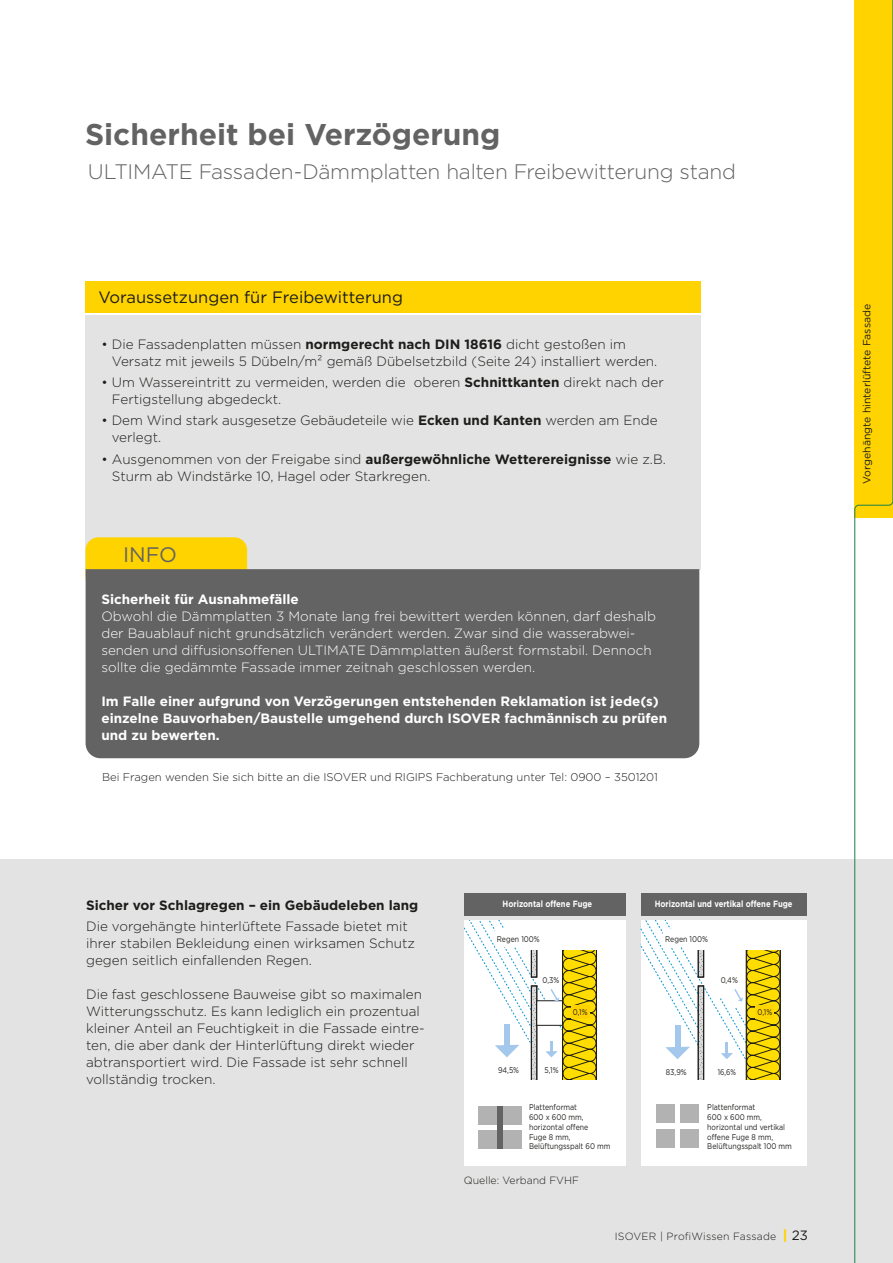
<style>
.page{position:relative;width:893px;height:1263px;background:#fff}
.page>*{position:absolute;margin:0;border:0;box-sizing:border-box;transform-origin:0 0}
.t1{font:700 30px "Gotham";color:#646363}
.t2{font:300 21px "Gotham";letter-spacing:-.015em;color:#646363}
.t3{font:21px "Gotham";color:#646363}
.t4{font:16.5px "Gotham";color:#1d1d1b}
.t5{font:300 13.5px/17px "Gotham";color:#1d1d1b}
.t6{font:300 13.5px/17px "Gotham";color:#fff}
.t7{font:700 13.5px/17px "Gotham";color:#fff}
.t8{font:700 13.5px "Gotham";color:#1d1d1b}
.t9{font:300 11.25px "Gotham";color:#1d1d1b}
.t10{font:10.5px "Gotham";color:#1d1d1b}
.t11{font:300 10.5px "Gotham";letter-spacing:.02em;color:#1d1d1b}
.t12{font:300 10.5px "Gotham";color:#1d1d1b}
.t13{font:700 9px "Gotham";color:#fff;scale:.85 1}
.t14{font:8.25px/9.8px "Gotham";color:#1d1d1b;scale:.85 1}
.t15{font:8.25px "Gotham";color:#1d1d1b;scale:.81 1}
.s1{font-weight:700}
.s2{font-weight:900;font-size:13.5px;color:#ffd300}
.s3{font-weight:400;font-size:13.5px}
</style>
<div class="page">
<div style="left:0;top:859px;width:893px;height:404px;background:#e3e3e3"></div>
<div style="left:465px;top:920px;width:161px;height:245px;background:#fff"></div>
<div style="left:465px;top:893px;width:161px;height:22px;background:#646363"></div>
<div style="left:641px;top:893px;width:166px;height:22px;background:#646363"></div>
<div style="left:641px;top:920px;width:166px;height:245px;background:#fff"></div>
<div style="left:86px;top:316px;width:615px;height:254px;background:#e3e3e3"></div>
<div style="left:86px;top:537px;width:161px;height:52px;background:#ffd300;border-radius:13px"></div>
<svg style="left:641px;top:920px;width:139px;height:159px"></svg>
<svg style="left:465px;top:920px;width:132px;height:159px"></svg>
<div style="left:497px;top:1106px;width:6px;height:43px;background:#646363"></div>
<div style="left:478px;top:1106px;width:19px;height:18px;background:#b3b2b2"></div>
<div style="left:478px;top:1131px;width:19px;height:18px;background:#b3b2b2"></div>
<div style="left:503px;top:1106px;width:18px;height:18px;background:#b3b2b2"></div>
<div style="left:503px;top:1131px;width:18px;height:18px;background:#b3b2b2"></div>
<div style="left:656px;top:1104px;width:18px;height:19px;background:#b3b2b2"></div>
<div style="left:656px;top:1129px;width:18px;height:18px;background:#b3b2b2"></div>
<div style="left:680px;top:1104px;width:19px;height:19px;background:#b3b2b2"></div>
<div style="left:680px;top:1129px;width:19px;height:18px;background:#b3b2b2"></div>
<div style="left:86px;top:569px;width:613px;height:189px;background:#646363"></div>
<div style="left:86px;top:281px;width:615px;height:32px;background:#ffd300"></div>
<svg style="left:855px;top:0;width:38px;height:1263px"></svg>
<h1 class="t1" style="left:85px;top:114px;width:417px">Sicherheit bei Verzögerung</h1>
<h2 class="t2" style="left:88px;top:158px;width:650px">ULTIMATE Fassaden-Dämmplatten halten Freibewitterung stand</h2>
<p class="t4" style="left:98px;top:287px;width:306px">Voraussetzungen für Freibewitterung</p>
<p class="t5" style="left:112px;top:335px;width:547px;text-indent:-10px">• Die Fassadenplatten müssen <span class="s1">normgerecht nach DIN 18616</span> dicht gestoßen im<br>Versatz mit jeweils 5 Dübeln/m² gemäß Dübelsetzbild (Seite 24) installiert werden.</p>
<p class="t5" style="left:112px;top:373px;width:553px;text-indent:-10px">• Um Wassereintritt zu vermeiden, werden die oberen <span class="s1">Schnittkanten</span> direkt nach der<br>Fertigstellung abgedeckt.</p>
<p class="t5" style="left:112px;top:412px;width:547px;text-indent:-10px">• Dem Wind stark ausgesetze Gebäudeteile wie <span class="s1">Ecken und Kanten</span> werden am Ende verlegt.</p>
<p class="t5" style="left:112px;top:450px;width:556px;text-indent:-10px">• Ausgenommen von der Freigabe sind <span class="s1">außergewöhnliche Wetterereignisse</span> wie z.B.<br>Sturm ab Windstärke 10, Hagel oder Starkregen.</p>
<h2 class="t3" style="left:123px;top:541px;width:56px">INFO</h2>
<p class="t7" style="left:101px;top:590px;width:199px">Sicherheit für Ausnahmefälle</p>
<p class="t6" style="left:101px;top:607px;width:556px">Obwohl die Dämmplatten 3 Monate lang frei bewittert werden können, darf deshalb der Bauablauf nicht grundsätzlich verändert werden. Zwar sind die wasserabwei&shy;senden und diffusionsoffenen ULTIMATE Dämmplatten äußerst formstabil. Dennoch sollte die gedämmte Fassade immer zeitnah geschlossen werden.</p>
<p class="t7" style="left:101px;top:693px;width:567px">Im Falle einer aufgrund von Verzögerungen entstehenden Reklamation ist jede(s) einzelne Bauvorhaben/Baustelle umgehend durch ISOVER fachmännisch zu prüfen und zu bewerten.</p>
<p class="t9" style="left:102px;top:770px;width:557px">Bei Fragen wenden Sie sich bitte an die ISOVER und RIGIPS Fachberatung unter Tel: 0900 – 3501201</p>
<p class="t8" style="left:86px;top:896px;width:334px">Sicher vor Schlagregen – ein Gebäudeleben lang</p>
<p class="t5" style="left:86px;top:918px;width:330px">Die vorgehängte hinterlüftete Fassade bietet mit ihrer stabilen Bekleidung einen wirksamen Schutz gegen seitlich einfallenden Regen.</p>
<p class="t5" style="left:86px;top:986px;width:340px">Die fast geschlossene Bauweise gibt so maximalen Witterungsschutz. Es kann lediglich ein prozentual kleiner Anteil an Feuchtigkeit in die Fassade eintre&shy;ten, die aber dank der Hinterlüftung direkt wieder abtransportiert wird. Die Fassade ist sehr schnell vollständig trocken.</p>
<p class="t13" style="left:503px;top:898px;width:107px">Horizontal offene Fuge</p>
<p class="t13" style="left:655px;top:898px;width:164px">Horizontal und vertikal offene Fuge</p>
<p class="t14" style="left:497px;top:934px;width:52px">Regen 100%</p>
<p class="t14" style="left:665px;top:934px;width:52px">Regen 100%</p>
<p class="t14" style="left:542px;top:975px;width:21px">0,3%</p>
<p class="t14" style="left:721px;top:975px;width:22px">0,4%</p>
<p class="t14" style="left:573px;top:1007px;width:19px">0,1%</p>
<p class="t14" style="left:758px;top:1007px;width:19px">0,1%</p>
<p class="t14" style="left:498px;top:1065px;width:26px">94,5%</p>
<p class="t14" style="left:545px;top:1065px;width:18px">5,1%</p>
<p class="t14" style="left:529px;top:1102px;width:97px">Plattenformat<br>600 x 600 mm, horizontal offene<br>Fuge 8 mm,<br>Belüftungsspalt 60 mm</p>
<p class="t12" style="left:464px;top:1174px;width:117px">Quelle: Verband FVHF</p>
<p class="t14" style="left:666px;top:1067px;width:26px">83,9%</p>
<p class="t15" style="left:718px;top:1066px;width:24px">16,6%</p>
<p class="t14" style="left:707px;top:1102px;width:101px">Plattenformat<br>600 x 600 mm, horizontal und vertikal offene Fuge 8 mm,<br>Belüftungsspalt 100 mm</p>
<p class="t11" style="left:615px;top:1230px;width:195px">ISOVER | ProfiWissen Fassade <span class="s2">|</span> <span class="s3">23</span></p>
<p class="t10" style="left:860px;top:484px;width:181px;rotate:-90deg">Vorgehängte hinterlüftete Fassade</p>
</div>
